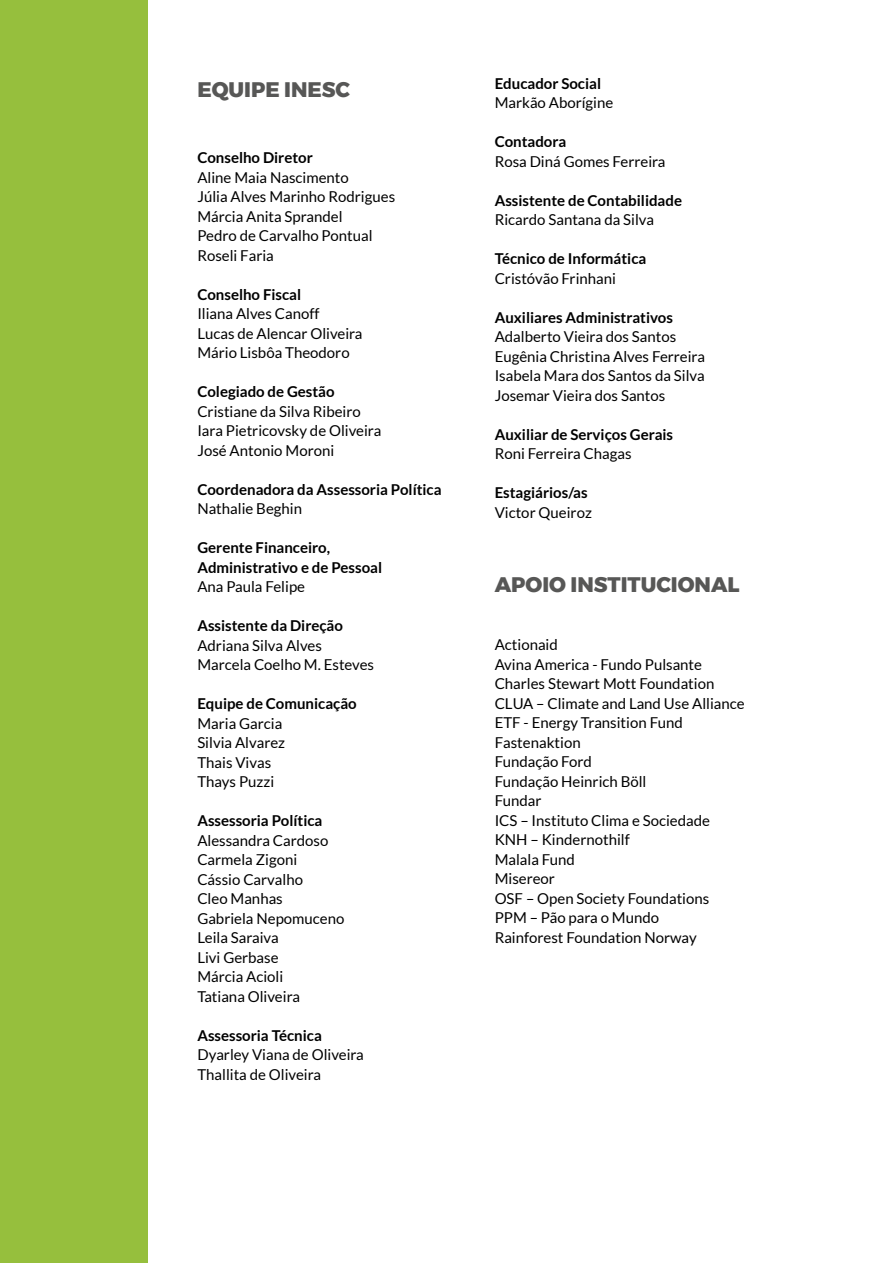
<style>
.page{position:relative;width:893px;height:1263px;background:#fff}
.page>*{position:absolute;margin:0;border:0;box-sizing:border-box;transform-origin:0 0}
.t1{font:800 21px "Montserrat";color:#575756}
.t2{font:15px/19.5px "Lato";color:#000}
.t3{font:700 15px/19.5px "Lato";color:#000}
</style>
<div class="page">
<div style="left:0;top:0;width:147px;height:1263px;background:#96bf3d"></div>
<h1 class="t1" style="left:197px;top:72px;width:154px">EQUIPE INESC</h1>
<p class="t3" style="left:197px;top:148px;width:117px">Conselho Diretor</p>
<p class="t2" style="left:197px;top:167px;width:199px">Aline Maia Nascimento<br>Júlia Alves Marinho Rodrigues<br>Márcia Anita Sprandel<br>Pedro de Carvalho Pontual<br>Roseli Faria</p>
<p class="t3" style="left:197px;top:284px;width:105px">Conselho Fiscal</p>
<p class="t2" style="left:197px;top:304px;width:167px">Iliana Alves Canoff<br>Lucas de Alencar Oliveira<br>Mário Lisbôa Theodoro</p>
<p class="t3" style="left:197px;top:382px;width:139px">Colegiado de Gestão</p>
<p class="t2" style="left:197px;top:401px;width:185px">Cristiane da Silva Ribeiro<br>Iara Pietricovsky de Oliveira<br>José Antonio Moroni</p>
<p class="t3" style="left:197px;top:479px;width:246px">Coordenadora da Assessoria Política</p>
<p class="t2" style="left:197px;top:499px;width:106px">Nathalie Beghin</p>
<p class="t3" style="left:197px;top:538px;width:186px">Gerente Financeiro,<br>Administrativo e de Pessoal</p>
<p class="t2" style="left:197px;top:577px;width:109px">Ana Paula Felipe</p>
<p class="t3" style="left:197px;top:616px;width:147px">Assistente da Direção</p>
<p class="t2" style="left:197px;top:635px;width:178px">Adriana Silva Alves<br>Marcela Coelho M. Esteves</p>
<p class="t3" style="left:197px;top:694px;width:161px">Equipe de Comunicação</p>
<p class="t2" style="left:197px;top:713px;width:89px">Maria Garcia<br>Silvia Alvarez<br>Thais Vivas<br>Thays Puzzi</p>
<p class="t3" style="left:197px;top:811px;width:127px">Assessoria Política</p>
<p class="t2" style="left:197px;top:830px;width:149px">Alessandra Cardoso<br>Carmela Zigoni<br>Cássio Carvalho<br>Cleo Manhas<br>Gabriela Nepomuceno<br>Leila Saraiva<br>Livi Gerbase<br>Márcia Acioli<br>Tatiana Oliveira</p>
<p class="t3" style="left:197px;top:1025px;width:126px">Assessoria Técnica</p>
<p class="t2" style="left:197px;top:1045px;width:168px">Dyarley Viana de Oliveira<br>Thallita de Oliveira</p>
<p class="t3" style="left:495px;top:73px;width:108px">Educador Social</p>
<p class="t2" style="left:495px;top:93px;width:120px">Markão Aborígine</p>
<p class="t3" style="left:495px;top:132px;width:73px">Contadora</p>
<p class="t2" style="left:495px;top:151px;width:172px">Rosa Diná Gomes Ferreira</p>
<p class="t3" style="left:495px;top:190px;width:189px">Assistente de Contabilidade</p>
<p class="t2" style="left:495px;top:210px;width:161px">Ricardo Santana da Silva</p>
<p class="t3" style="left:495px;top:249px;width:153px">Técnico de Informática</p>
<p class="t2" style="left:495px;top:268px;width:123px">Cristóvão Frinhani</p>
<p class="t3" style="left:495px;top:307px;width:180px">Auxiliares Administrativos</p>
<p class="t2" style="left:495px;top:327px;width:212px">Adalberto Vieira dos Santos<br>Eugênia Christina Alves Ferreira<br>Isabela Mara dos Santos da Silva<br>Josemar Vieira dos Santos</p>
<p class="t3" style="left:495px;top:424px;width:180px">Auxiliar de Serviços Gerais</p>
<p class="t2" style="left:495px;top:444px;width:138px">Roni Ferreira Chagas</p>
<p class="t3" style="left:495px;top:483px;width:95px">Estagiários/as</p>
<p class="t2" style="left:495px;top:502px;width:99px">Victor Queiroz</p>
<h1 class="t1" style="left:495px;top:567px;width:246px">APOIO INSTITUCIONAL</h1>
<p class="t2" style="left:495px;top:635px;width:251px">Actionaid<br>Avina America - Fundo Pulsante<br>Charles Stewart Mott Foundation<br>CLUA – Climate and Land Use Alliance<br>ETF - Energy Transition Fund<br>Fastenaktion<br>Fundação Ford<br>Fundação Heinrich Böll<br>Fundar<br>ICS – Instituto Clima e Sociedade<br>KNH – Kindernothilf<br>Malala Fund<br>Misereor<br>OSF – Open Society Foundations<br>PPM – Pão para o Mundo<br>Rainforest Foundation Norway</p>
</div>
